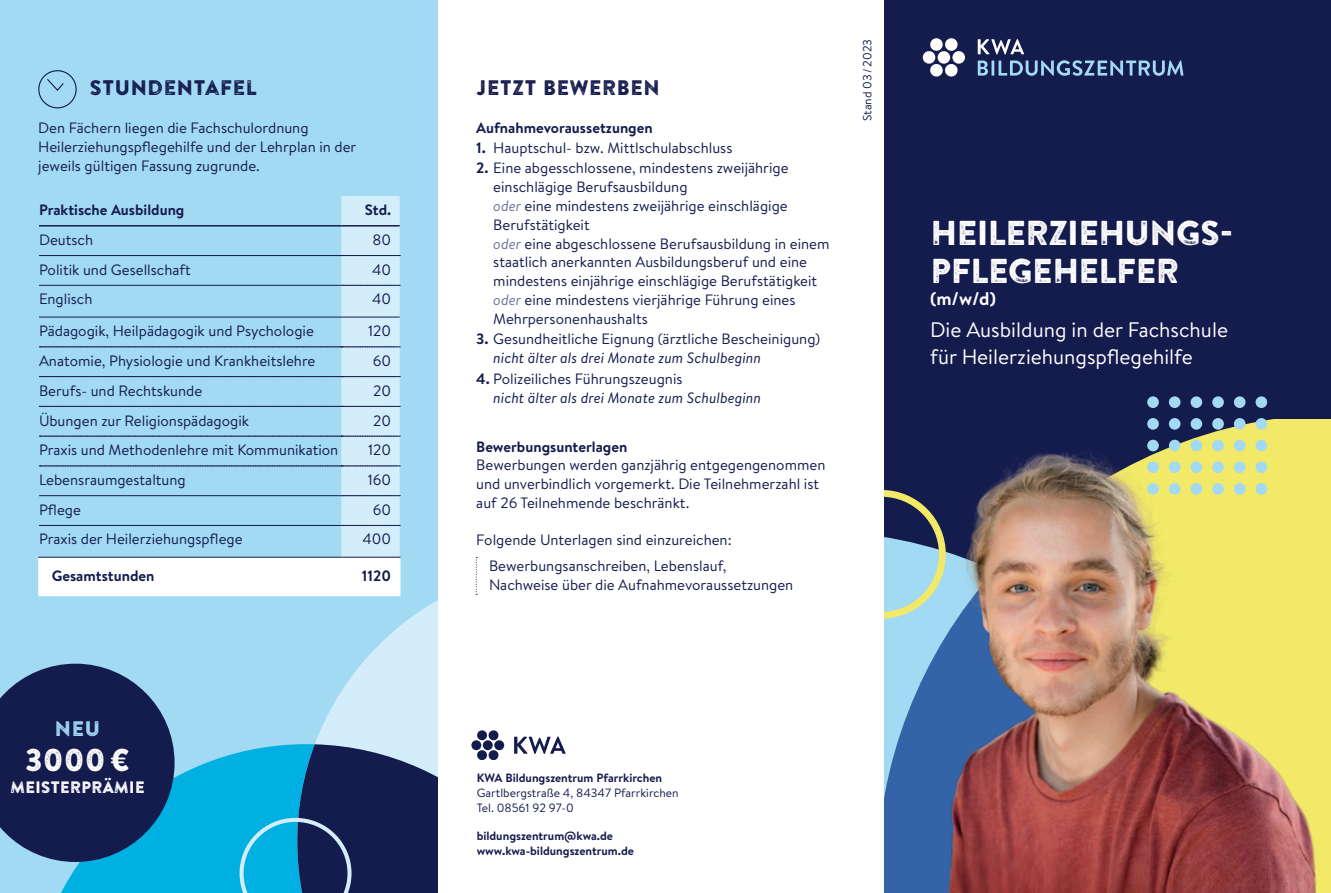
<style>
.page{position:relative;width:1331px;height:893px;background:#fff}
.page>*{position:absolute;margin:0;border:0;box-sizing:border-box;transform-origin:0 0}
.t1{font:34.5px/38.4px "Brandon Printed Two";letter-spacing:-.04em;color:#fff}
.t2{font:31.5px "Brandon Printed Two";color:#fff}
.t3{font:21px/27px "Brandon Text";color:#fff}
.t4{font:21px "Brandon Printed Two";color:#141b4d}
.t5{font:21px "Brandon Printed Two";color:#a2d9f3}
.t6{font:700 18.3px "Brandon Text";color:#fff}
.t7{font:16.5px "Brandon Printed Two";letter-spacing:-.015em;color:#fff}
.t8{font:15px/18.8px "Brandon Text";color:#141b4d}
.t9{font:700 15px "Brandon Text";color:#141b4d}
.t10{font:italic 15px/18.8px "Brandon Text";color:#141b4d}
.t11{font:700 12px/15px "Brandon Text";color:#141b4d}
.t12{font:12px/15px "Brandon Text";color:#141b4d}
.s1{font-weight:700}
.s2{font-style:italic;color:#71739c}
.s3{font-style:italic}
.s4{font-weight:700;font-style:normal}
.s5{font-style:normal}
</style>
<div class="page">
<div style="left:0;top:0;width:438px;height:893px;background:#a2d9f3"></div>
<div style="left:884px;top:0;width:447px;height:893px;background:#141b4d"></div>
<svg style="left:476px;top:557px;width:1px;height:38px"></svg>
<div style="left:483px;top:740px;width:10px;height:10px;background:#141b4d;border-radius:50%"></div>
<svg style="left:476px;top:749px;width:23px;height:12px"></svg>
<div style="left:471px;top:740px;width:10px;height:10px;background:#141b4d;border-radius:50%"></div>
<svg style="left:476px;top:730px;width:23px;height:11px"></svg>
<div style="left:494px;top:740px;width:10px;height:10px;background:#141b4d;border-radius:50%"></div>
<svg style="left:514px;top:737px;width:52px;height:17px"></svg>
<svg style="left:0;top:196px;width:438px;height:697px"></svg>
<div style="left:923px;top:51px;width:12px;height:13px;background:#fff;border-radius:50%"></div>
<svg style="left:929px;top:38px;width:29px;height:14px"></svg>
<div style="left:938px;top:51px;width:12px;height:13px;background:#fff;border-radius:50%"></div>
<div style="left:952px;top:51px;width:13px;height:13px;background:#fff;border-radius:50%"></div>
<svg style="left:930px;top:64px;width:28px;height:13px"></svg>
<svg style="left:978px;top:39px;width:46px;height:15px"></svg>
<svg style="left:978px;top:61px;width:10px;height:15px"></svg>
<hr style="left:991px;top:61px;width:3px;height:15px;background:#a2d9f3">
<svg style="left:998px;top:60px;width:185px;height:16px"></svg>
<svg style="left:884px;top:619px;width:55px;height:274px;background:#5889c0"></svg>
<svg style="left:884px;top:490px;width:55px;height:129px"></svg>
<div style="left:1147px;top:396px;width:12px;height:12px;background:#a2d9f3;border-radius:50%"></div>
<div style="left:1169px;top:396px;width:11px;height:12px;background:#a2d9f3;border-radius:50%"></div>
<div style="left:1190px;top:396px;width:12px;height:12px;background:#a2d9f3;border-radius:50%"></div>
<div style="left:1212px;top:396px;width:12px;height:12px;background:#a2d9f3;border-radius:50%"></div>
<div style="left:1234px;top:396px;width:11px;height:12px;background:#a2d9f3;border-radius:50%"></div>
<div style="left:1255px;top:396px;width:12px;height:12px;background:#a2d9f3;border-radius:50%"></div>
<img style="left:939px;top:418px;width:392px;height:475px">
<svg style="left:38px;top:70px;width:39px;height:39px"></svg>
<h3 class="t4" style="left:90px;top:75px;width:169px">STUNDENTAFEL</h3>
<p class="t8" style="left:38px;top:118px;width:320px">Den Fächern liegen die Fachschulordnung<br>Heilerziehungspflegehilfe und der Lehrplan in der jeweils gültigen Fassung zugrunde.</p>
<p class="t9" style="left:39px;top:199px;width:147px">Praktische Ausbildung</p>
<p class="t9" style="left:365px;top:199px;width:28px">Std.</p>
<p class="t8" style="left:39px;top:230px;width:56px">Deutsch</p>
<p class="t8" style="left:373px;top:230px;width:20px">80</p>
<p class="t8" style="left:39px;top:260px;width:153px">Politik und Gesellschaft</p>
<p class="t8" style="left:372px;top:260px;width:21px">40</p>
<p class="t8" style="left:39px;top:290px;width:55px">Englisch</p>
<p class="t8" style="left:372px;top:290px;width:21px">40</p>
<p class="t8" style="left:39px;top:321px;width:276px">Pädagogik, Heilpädagogik und Psychologie</p>
<p class="t8" style="left:368px;top:321px;width:24px">120</p>
<p class="t8" style="left:39px;top:351px;width:278px">Anatomie, Physiologie und Krankheitslehre</p>
<p class="t8" style="left:373px;top:351px;width:20px">60</p>
<p class="t8" style="left:39px;top:381px;width:165px">Berufs- und Rechtskunde</p>
<p class="t8" style="left:373px;top:381px;width:19px">20</p>
<p class="t8" style="left:39px;top:411px;width:212px">Übungen zur Religionspädagogik</p>
<p class="t8" style="left:373px;top:411px;width:19px">20</p>
<p class="t8" style="left:39px;top:440px;width:301px">Praxis und Methodenlehre mit Kommunikation</p>
<p class="t8" style="left:368px;top:440px;width:24px">120</p>
<p class="t8" style="left:39px;top:470px;width:148px">Lebensraumgestaltung</p>
<p class="t8" style="left:368px;top:470px;width:25px">160</p>
<p class="t8" style="left:39px;top:500px;width:43px">Pflege</p>
<p class="t8" style="left:373px;top:500px;width:20px">60</p>
<p class="t8" style="left:39px;top:530px;width:205px">Praxis der Heilerziehungspflege</p>
<p class="t8" style="left:363px;top:530px;width:30px">400</p>
<p class="t9" style="left:52px;top:566px;width:104px">Gesamtstunden</p>
<p class="t9" style="left:362px;top:566px;width:31px">1120</p>
<h3 class="t4" style="left:476px;top:75px;width:185px">JETZT BEWERBEN</h3>
<p class="t9" style="left:476px;top:117px;width:178px">Aufnahmevoraussetzungen</p>
<p class="t8" style="left:476px;top:138px;width:258px"><span class="s1">1.</span> Hauptschul- bzw. Mittlschulabschluss</p>
<p class="t8" style="left:493px;top:159px;width:338px;text-indent:-17px"><span class="s1">2.</span> Eine abgesschlossene, mindestens zweijährige einschlägige Berufsausbildung<br><span class="s2">oder</span> eine mindestens zweijährige einschlägige Berufstätigkeit<br><span class="s2">oder</span> eine abgeschlossene Berufsausbildung in einem staatlich anerkannten Ausbildungsberuf und eine mindestens einjährige einschlägige Berufstätigkeit <span class="s2">oder</span> eine mindestens vierjährige Führung eines Mehrpersonenhaushalts</p>
<p class="t8" style="left:493px;top:330px;width:329px;text-indent:-17px"><span class="s1">3.</span> Gesundheitliche Eignung (ärztliche Bescheinigung) <span class="s3">nicht älter als drei Monate zum Schulbeginn</span></p>
<p class="t10" style="left:493px;top:369px;width:269px;text-indent:-17px"><span class="s4">4.</span> <span class="s5">Polizeiliches Führungszeugnis<br></span>nicht älter als drei Monate zum Schulbeginn</p>
<p class="t9" style="left:476px;top:436px;width:153px">Bewerbungsunterlagen</p>
<p class="t8" style="left:476px;top:456px;width:351px">Bewerbungen werden ganzjährig entgegengenommen und unverbindlich vorgemerkt. Die Teilnehmerzahl ist auf 26 Teilnehmende beschränkt.</p>
<p class="t8" style="left:476px;top:527px;width:257px;line-height:25.8px;text-align:center">Folgende Unterlagen sind einzureichen:<br>Bewerbungsanschreiben, Lebenslauf,</p>
<p class="t8" style="left:489px;top:575px;width:306px">Nachweise über die Aufnahmevoraussetzungen</p>
<p class="t12" style="left:859px;top:121px;width:84px;rotate:-90deg">Stand 03/2023</p>
<h3 class="t5" style="left:55px;top:716px;width:47px">NEU</h3>
<h2 class="t2" style="left:25px;top:740px;width:107px">3000 €</h2>
<p class="t7" style="left:10px;top:777px;width:136px">MEISTERPRÄMIE</p>
<p class="t11" style="left:477px;top:770px;width:187px">KWA Bildungszentrum Pfarrkirchen</p>
<p class="t12" style="left:477px;top:785px;width:204px">Gartlbergstraße 4, 84347 Pfarrkirchen<br>Tel. 08561 92 97-0</p>
<p class="t11" style="left:477px;top:828px;width:159px">bildungszentrum@kwa.de www.kwa-bildungszentrum.de</p>
<h1 class="t1" style="left:930px;top:213px;width:306px">HEILERZIEHUNGS-<br>PFLEGEHELFER</h1>
<p class="t6" style="left:930px;top:286px;width:67px">(m/w/d)</p>
<h3 class="t3" style="left:930px;top:315px;width:299px">Die Ausbildung in der Fachschule für Heilerziehungspflegehilfe</h3>
</div>
